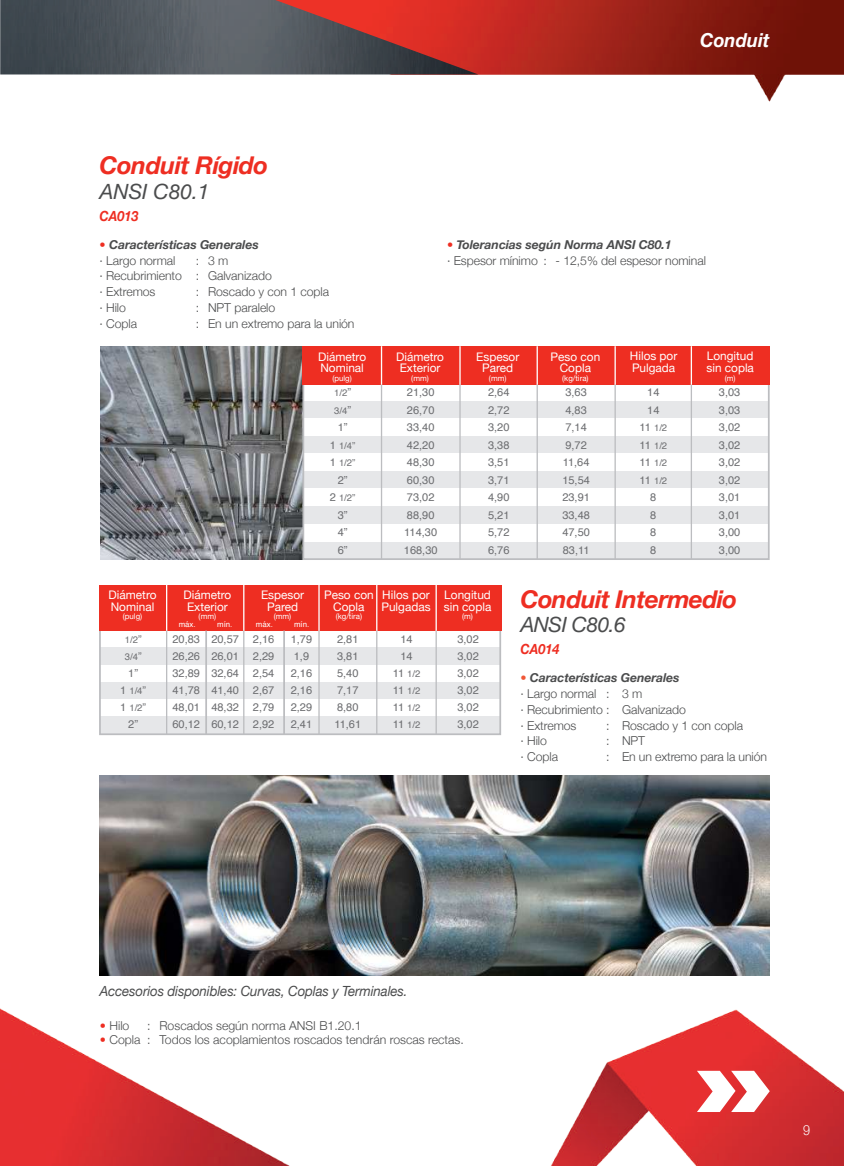
<style>
.page{position:relative;width:844px;height:1166px;background:#fff}
.page>*{position:absolute;margin:0;border:0;box-sizing:border-box;transform-origin:0 0}
.t1{font:italic 700 24.5px "Helvetica Neue";letter-spacing:-.025em;color:#ee2e22}
.t2{font:italic 21px "Helvetica Neue";letter-spacing:-.01em;color:#4b4c4d}
.t3{font:italic 700 19.25px "Helvetica Neue";color:#fff;scale:.95 1}
.t4{font:italic 14px "Helvetica Neue";letter-spacing:-.01em;color:#4b4c4d;scale:.95 1}
.t5{font:italic 700 14px "Helvetica Neue";color:#ee2e22;scale:.9 1}
.t6{font:300 14px "Helvetica Neue";color:#fff;scale:.9 1}
.t7{font:300 12.25px/15.8px "Helvetica Neue";letter-spacing:-.005em;color:#4b4c4d}
.t8{font:italic 700 12.25px/15.8px "Helvetica Neue";letter-spacing:-.005em;color:#4b4c4d}
.t9{font:11.72px/11.7px "Helvetica Neue";color:#fff;text-align:center}
.t10{font:11.03px/17.5px "Helvetica";color:#6c6d70;text-align:justify}
.t11{font:9.45px/17.5px "Helvetica";color:#6c6d70}
.t12{font:7.88px "Helvetica Neue";color:#fff}
.t13{font:7.88px "Helvetica";color:#fff}
.s1{font-weight:400;color:#ee2e22}
.s2{font-weight:300;font-style:normal}
.s3{font-size:11.03px}
.s4{font-weight:400;font-style:italic;color:#ee2e22}
.s5{font-weight:700;font-style:italic}
.s6{font-size:10.67px}
.s7{font-weight:400;font-style:italic;color:#f05737}
.s8{color:#ee2e22}
</style>
<div class="page">
<img style="left:0;top:975px;width:350px;height:191px">
<img style="left:164px;top:0;width:679px;height:102px">
<img style="left:0;top:0;width:478px;height:74px">
<img style="left:519px;top:940px;width:324px;height:226px">
<svg style="left:696px;top:1071px;width:73px;height:41px"></svg>
<img style="left:100px;top:347px;width:202px;height:212px">
<div style="left:303px;top:376px;width:465px;height:183px;background:#e6e7e9"></div>
<div style="left:303px;top:418px;width:465px;height:18px;background:#fff"></div>
<div style="left:303px;top:453px;width:465px;height:18px;background:#fff"></div>
<div style="left:303px;top:489px;width:465px;height:17px;background:#fff"></div>
<div style="left:303px;top:524px;width:465px;height:17px;background:#fff"></div>
<div style="left:303px;top:384px;width:465px;height:17px;background:#fff"></div>
<div style="left:302px;top:375px;width:467px;height:185px;border:2px solid #bcbdc0"></div>
<div style="left:302px;top:346px;width:467px;height:39px;background:#ee2e22"></div>
<hr style="left:381px;top:384px;width:1px;height:175px;background:#bcbdc0">
<hr style="left:381px;top:346px;width:1px;height:38px;background:#fff">
<hr style="left:459px;top:384px;width:1px;height:175px;background:#bcbdc0">
<hr style="left:459px;top:346px;width:1px;height:38px;background:#fff">
<hr style="left:536px;top:384px;width:1px;height:175px;background:#bcbdc0">
<hr style="left:536px;top:346px;width:1px;height:38px;background:#fff">
<hr style="left:614px;top:384px;width:1px;height:175px;background:#bcbdc0">
<hr style="left:614px;top:346px;width:1px;height:38px;background:#fff">
<hr style="left:690px;top:384px;width:1px;height:175px;background:#bcbdc0">
<hr style="left:690px;top:346px;width:1px;height:38px;background:#fff">
<div style="left:100px;top:647px;width:400px;height:87px;background:#e6e7e9"></div>
<div style="left:100px;top:665px;width:400px;height:17px;background:#fff"></div>
<div style="left:100px;top:699px;width:400px;height:17px;background:#fff"></div>
<div style="left:99px;top:592px;width:402px;height:143px;border:2px solid #bcbdc0"></div>
<div style="left:99px;top:585px;width:402px;height:46px;background:#ee2e22"></div>
<hr style="left:166px;top:630px;width:1px;height:104px;background:#bcbdc0">
<hr style="left:166px;top:582px;width:1px;height:49px;background:#fff">
<hr style="left:243px;top:630px;width:1px;height:104px;background:#bcbdc0">
<hr style="left:243px;top:582px;width:1px;height:49px;background:#fff">
<hr style="left:318px;top:630px;width:1px;height:104px;background:#bcbdc0">
<hr style="left:318px;top:582px;width:1px;height:49px;background:#fff">
<hr style="left:376px;top:630px;width:1px;height:104px;background:#bcbdc0">
<hr style="left:376px;top:582px;width:1px;height:49px;background:#fff">
<hr style="left:435px;top:630px;width:1px;height:104px;background:#bcbdc0">
<hr style="left:435px;top:582px;width:1px;height:49px;background:#fff">
<hr style="left:205px;top:631px;width:2px;height:103px;background:#bcbdc0">
<hr style="left:283px;top:631px;width:2px;height:103px;background:#bcbdc0">
<img style="left:99px;top:775px;width:670px;height:200px">
<h3 class="t3" style="left:700px;top:25px;width:75px">Conduit</h3>
<h1 class="t1" style="left:99px;top:146px;width:170px">Conduit Rígido</h1>
<h2 class="t2" style="left:99px;top:176px;width:112px">ANSI C80.1</h2>
<p class="t5" style="left:99px;top:205px;width:45px">CA013</p>
<p class="t8" style="left:99px;top:237px;width:161px"><span class="s1">•</span> Características Generales <span class="s2">· Largo normal</span></p>
<p class="t7" style="left:99px;top:252px;width:174px;text-indent:96px">: 3 m<br>· Recubrimiento : Galvanizado · Extremos</p>
<p class="t7" style="left:196px;top:283px;width:135px">: Roscado y con 1 copla</p>
<p class="t7" style="left:99px;top:299px;width:28px">· Hilo</p>
<p class="t7" style="left:196px;top:299px;width:81px">: NPT paralelo</p>
<p class="t7" style="left:99px;top:315px;width:39px">· Copla</p>
<p class="t7" style="left:196px;top:315px;width:160px">: En un extremo para la unión</p>
<p class="t9" style="left:318px;top:351px;width:49px;text-align:left">Diámetro<br>Nominal</p>
<p class="t12" style="left:332px;top:372px;width:21px">(pulg)</p>
<p class="t11" style="left:334px;top:384px;width:18px">1/2<span class="s3">”<br></span>3/4<span class="s3">”</span></p>
<p class="t10" style="left:337px;top:419px;width:11px">1”</p>
<p class="t11" style="left:330px;top:437px;width:27px"><span class="s3">1</span> 1/4”<br><span class="s3">1</span> 1/2”</p>
<p class="t10" style="left:337px;top:471px;width:11px">2”</p>
<p class="t11" style="left:330px;top:489px;width:27px"><span class="s3">2</span> 1/2”</p>
<p class="t10" style="left:337px;top:506px;width:11px">3” 4” 6”</p>
<p class="t7" style="left:447px;top:236px;width:260px"><span class="s4">•</span> <span class="s5">Tolerancias según Norma ANSI C80.1<br></span>· Espesor mínimo : - 12,5% del espesor nominal</p>
<p class="t9" style="left:396px;top:351px;width:49px">Diámetro<br>Exterior</p>
<p class="t12" style="left:411px;top:372px;width:19px">(mm)</p>
<p class="t9" style="left:476px;top:351px;width:45px">Espesor<br>Pared</p>
<p class="t12" style="left:489px;top:372px;width:19px">(mm)</p>
<p class="t9" style="left:550px;top:351px;width:51px">Peso con<br>Copla</p>
<p class="t12" style="left:562px;top:372px;width:28px">(kg/tira)</p>
<p class="t9" style="left:629px;top:351px;width:49px;text-align:left">Hilos por<br>Pulgada</p>
<p class="t9" style="left:706px;top:351px;width:49px;text-align:left">Longitud sin copla</p>
<p class="t12" style="left:724px;top:372px;width:12px">(m)</p>
<p class="t10" style="left:404px;top:384px;width:35px;text-align:left">21,30<br>26,70<br>33,40<br>42,20<br>48,30<br>60,30<br>73,02<br>88,90<br>114,30<br>168,30</p>
<p class="t10" style="left:488px;top:384px;width:23px">2,64<br>2,72<br>3,20<br>3,38<br>3,51<br>3,71<br>4,90<br>5,21<br>5,72<br>6,76</p>
<p class="t10" style="left:562px;top:384px;width:29px;text-align:left">3,63<br>4,83<br>7,14<br>9,72<br>11,64<br>15,54<br>23,91<br>33,48<br>47,50<br>83,11</p>
<p class="t10" style="left:647px;top:384px;width:14px">14<br>14</p>
<p class="t11" style="left:639px;top:419px;width:29px;text-align:justify"><span class="s3">11</span> 1/2<br><span class="s3">11</span> 1/2<br><span class="s3">11</span> 1/2<br><span class="s3">11</span> 1/2</p>
<p class="t10" style="left:650px;top:489px;width:8px">8<br>8<br>8<br>8</p>
<p class="t10" style="left:718px;top:384px;width:23px">3,03<br>3,03<br>3,02<br>3,02<br>3,02<br>3,02<br>3,01<br>3,01<br>3,00<br>3,00</p>
<p class="t9" style="left:109px;top:590px;width:49px;text-align:left">Diámetro<br>Nominal</p>
<p class="t12" style="left:123px;top:611px;width:21px">(pulg)</p>
<p class="t11" style="left:125px;top:631px;width:18px">1/2<span class="s6">”<br></span>3/4<span class="s6">”</span></p>
<p class="t10" style="left:128px;top:664px;width:11px">1”</p>
<p class="t11" style="left:120px;top:682px;width:27px"><span class="s3">1</span> 1/4<span class="s6">”<br></span><span class="s3">1</span> 1/2<span class="s6">”</span></p>
<p class="t10" style="left:128px;top:716px;width:11px">2”</p>
<p class="t9" style="left:183px;top:590px;width:49px">Diámetro<br>Exterior</p>
<p class="t12" style="left:198px;top:611px;width:19px">(mm)</p>
<p class="t9" style="left:261px;top:590px;width:45px">Espesor<br>Pared</p>
<p class="t12" style="left:274px;top:611px;width:19px">(mm)</p>
<p class="t13" style="left:179px;top:618px;width:19px">máx.</p>
<p class="t13" style="left:217px;top:618px;width:17px">mín.</p>
<p class="t13" style="left:256px;top:618px;width:19px">máx.</p>
<p class="t13" style="left:294px;top:618px;width:17px">mín.</p>
<p class="t9" style="left:324px;top:590px;width:51px">Peso con<br>Copla</p>
<p class="t12" style="left:335px;top:611px;width:28px">(kg/tira)</p>
<p class="t9" style="left:381px;top:590px;width:51px;text-align:left">Hilos por<br>Pulgadas</p>
<p class="t9" style="left:444px;top:590px;width:49px;text-align:left">Longitud sin copla</p>
<p class="t12" style="left:462px;top:611px;width:12px">(m)</p>
<p class="t10" style="left:172px;top:631px;width:29px">20,83<br>26,26<br>32,89<br>41,78<br>48,01<br>60,12</p>
<p class="t10" style="left:253px;top:631px;width:23px">2,16<br>2,29<br>2,54<br>2,67<br>2,79<br>2,92</p>
<p class="t10" style="left:334px;top:631px;width:28px;text-align:left">2,81<br>3,81<br>5,40<br>7,17<br>8,80<br>11,61</p>
<p class="t10" style="left:400px;top:631px;width:14px">14<br>14</p>
<p class="t10" style="left:211px;top:631px;width:29px">20,57<br>26,01<br>32,64<br>41,40<br>48,32<br>60,12</p>
<p class="t10" style="left:291px;top:631px;width:23px;text-align:left">1,79<br>1,9<br>2,16<br>2,16<br>2,29<br>2,41</p>
<p class="t10" style="left:457px;top:631px;width:23px">3,02<br>3,02<br>3,02<br>3,02<br>3,02<br>3,02</p>
<p class="t11" style="left:392px;top:665px;width:29px;text-align:justify"><span class="s3">11</span> 1/2<br><span class="s3">11</span> 1/2<br><span class="s3">11</span> 1/2<br><span class="s3">11</span> 1/2</p>
<h1 class="t1" style="left:520px;top:580px;width:218px">Conduit Intermedio</h1>
<h2 class="t2" style="left:520px;top:609px;width:107px">ANSI C80.6</h2>
<p class="t5" style="left:520px;top:638px;width:45px">CA014</p>
<p class="t7" style="left:520px;top:669px;width:167px"><span class="s7">•</span> <span class="s5">Características Generales </span>· Largo normal : 3 m<br>· Recubrimiento : Galvanizado · Extremos</p>
<p class="t7" style="left:606px;top:716px;width:138px">: Roscado y 1 con copla</p>
<p class="t7" style="left:520px;top:732px;width:28px">· Hilo</p>
<p class="t7" style="left:606px;top:732px;width:40px">: NPT</p>
<p class="t7" style="left:520px;top:748px;width:39px">· Copla</p>
<p class="t7" style="left:606px;top:748px;width:162px">: En un extremo para la unión</p>
<p class="t4" style="left:99px;top:981px;width:325px">Accesorios disponibles: Curvas, Coplas y Terminales.</p>
<p class="t7" style="left:100px;top:1017px;width:31px"><span class="s8">•</span> Hilo</p>
<p class="t7" style="left:147px;top:1017px;width:216px">: Roscados según norma ANSI B1.20.1</p>
<p class="t7" style="left:100px;top:1031px;width:365px"><span class="s8">•</span> Copla : Todos los acoplamientos roscados tendrán roscas rectas.</p>
<p class="t6" style="left:803px;top:1118px;width:9px">9</p>
</div>
